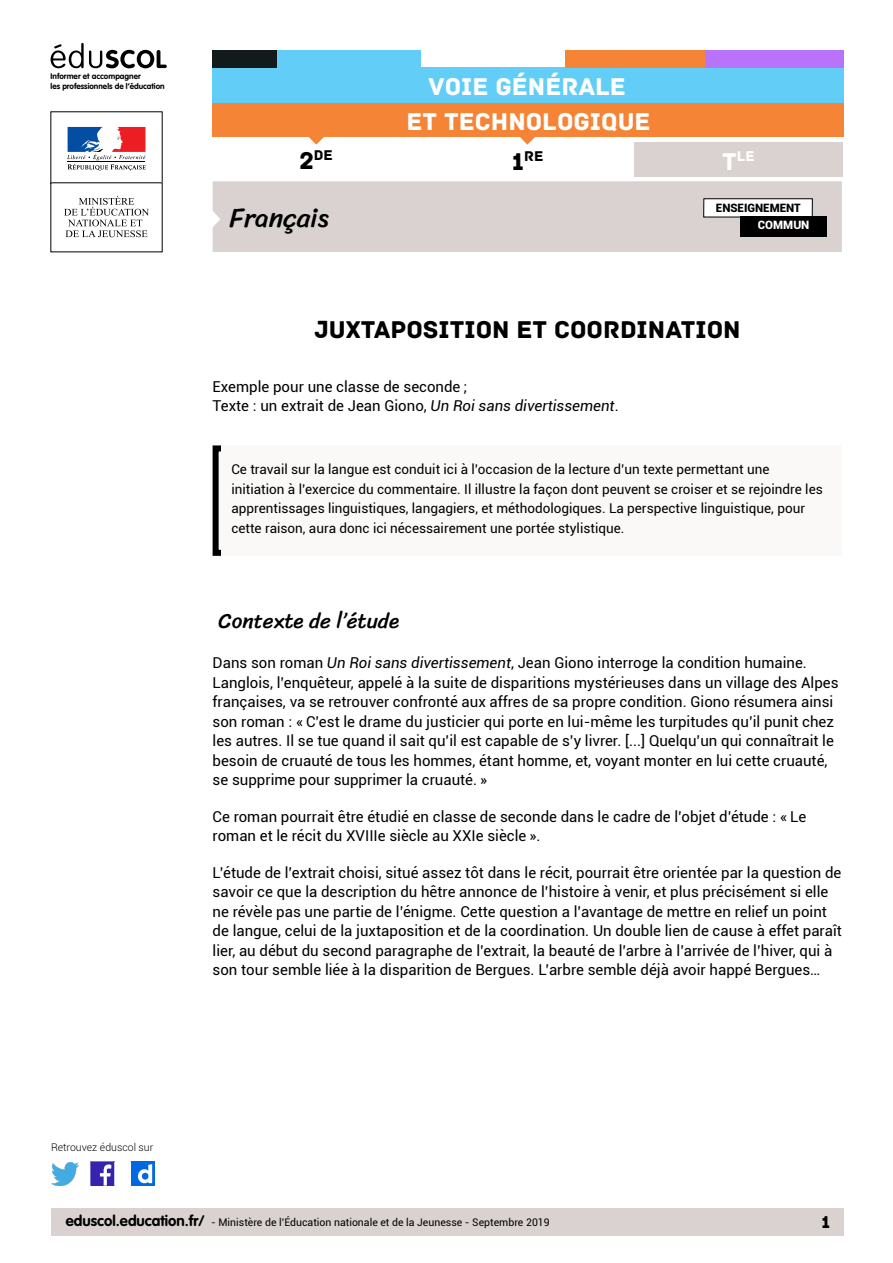
<style>
.page{position:relative;width:893px;height:1263px;background:#fff}
.page>*{position:absolute;margin:0;border:0;box-sizing:border-box;transform-origin:0 0}
.t1{font:27px "Sriracha";color:#000}
.t2{font:25.5px "Archive";color:#fff}
.t3{font:25.5px "Archive";color:#000}
.t4{font:21px "Sriracha";color:#000}
.t5{font:18px "Archive";color:#000}
.t6{font:15px/19.5px "Roboto";color:#000}
.t7{font:14.85px "Archive";color:#000}
.t8{font:14.85px "Archive";color:#fff}
.t9{font:13.5px/19.5px "Roboto";color:#000}
.t10{font:900 11.55px "Roboto";color:#000}
.t11{font:900 11.55px "Roboto";color:#fff}
.t12{font:10.5px "Roboto";color:#000}
.t13{font:300 10.5px "Roboto";color:#000}
.t14{font:700 8.1px/9.8px "VAG Rounded Std";color:#000}
.s1{font-size:25.5px}
.s2{font-style:italic}
.s3{font-family:"VAG Rounded Std";font-weight:700;font-size:15px}
</style>
<div class="page">
<div style="left:51px;top:1209px;width:792px;height:27px;background:#d9d2d0"></div>
<img style="left:91px;top:1162px;width:23px;height:23px">
<img style="left:51px;top:1163px;width:28px;height:22px">
<img style="left:132px;top:1162px;width:22px;height:23px">
<svg style="left:520px;top:137px;width:15px;height:8px"></svg>
<div style="left:634px;top:143px;width:209px;height:34px;background:#d9d2d0"></div>
<svg style="left:309px;top:137px;width:15px;height:8px"></svg>
<div style="left:213px;top:68px;width:630px;height:69px;background:#62cdf6"></div>
<div style="left:277px;top:50px;width:143px;height:18px;background:#62cdf6"></div>
<div style="left:213px;top:50px;width:64px;height:18px;background:#131a1c"></div>
<div style="left:704px;top:50px;width:139px;height:18px;background:#b972fa"></div>
<div style="left:565px;top:50px;width:140px;height:18px;background:#f58436"></div>
<svg style="left:212px;top:181px;width:630px;height:71px;background:#d9d2d0"></svg>
<div style="left:740px;top:217px;width:87px;height:20px;background:#000"></div>
<svg style="left:67px;top:127px;width:79px;height:44px"></svg>
<hr style="left:67px;top:161px;width:78px;height:1px;background:#000">
<svg style="left:64px;top:196px;width:85px;height:41px"></svg>
<svg style="left:51px;top:43px;width:116px;height:25px"></svg>
<div style="left:213px;top:103px;width:631px;height:34px;background:#f58436"></div>
<div style="left:213px;top:445px;width:629px;height:111px;background:#faf9f8"></div>
<p class="t14" style="left:51px;top:71px;width:116px">Informer et accompagner<br>les professionnels de l’éducation</p>
<h2 class="t2" style="left:429px;top:71px;width:199px">VOIE GÉNÉRALE</h2>
<h2 class="t2" style="left:407px;top:106px;width:245px">ET TECHNOLOGIQUE</h2>
<p class="t7" style="left:300px;top:147px;width:35px"><span class="s1">2</span>DE</p>
<p class="t7" style="left:512px;top:148px;width:33px"><span class="s1">1</span>RE</p>
<p class="t8" style="left:722px;top:148px;width:34px"><span class="s1">T</span>LE</p>
<h1 class="t1" style="left:229px;top:202px;width:101px">Français</h1>
<p class="t10" style="left:716px;top:199px;width:86px">ENSEIGNEMENT</p>
<p class="t11" style="left:758px;top:217px;width:53px">COMMUN</p>
<h2 class="t3" style="left:314px;top:315px;width:428px">JUXTAPOSITION ET COORDINATION</h2>
<p class="t6" style="left:213px;top:376px;width:408px">Exemple pour une classe de seconde ;<br>Texte : un extrait de Jean Giono, <span class="s2">Un Roi sans divertissement</span>.</p>
<p class="t9" style="left:231px;top:459px;width:593px">Ce travail sur la langue est conduit ici à l’occasion de la lecture d’un texte permettant une initiation à l’exercice du commentaire. Il illustre la façon dont peuvent se croiser et se rejoindre les apprentissages linguistiques, langagiers, et méthodologiques. La perspective linguistique, pour cette raison, aura donc ici nécessairement une portée stylistique.</p>
<h3 class="t4" style="left:219px;top:608px;width:182px">Contexte de l’étude</h3>
<p class="t6" style="left:213px;top:653px;width:627px">Dans son roman <span class="s2">Un Roi sans divertissement</span>, Jean Giono interroge la condition humaine.<br>Langlois, l’enquêteur, appelé à la suite de disparitions mystérieuses dans un village des Alpes françaises, va se retrouver confronté aux affres de sa propre condition. Giono résumera ainsi son roman : « C’est le drame du justicier qui porte en lui-même les turpitudes qu’il punit chez les autres. Il se tue quand il sait qu’il est capable de s’y livrer. [...] Quelqu’un qui connaîtrait le besoin de cruauté de tous les hommes, étant homme, et, voyant monter en lui cette cruauté, se supprime pour supprimer la cruauté. »</p>
<p class="t6" style="left:213px;top:806px;width:595px">Ce roman pourrait être étudié en classe de seconde dans le cadre de l’objet d’étude : « Le roman et le récit du XVIIIe siècle au XXIe siècle ».</p>
<p class="t6" style="left:213px;top:862px;width:631px">L’étude de l’extrait choisi, situé assez tôt dans le récit, pourrait être orientée par la question de savoir ce que la description du hêtre annonce de l’histoire à venir, et plus précisément si elle ne révèle pas une partie de l’énigme. Cette question a l’avantage de mettre en relief un point de langue, celui de la juxtaposition et de la coordination. Un double lien de cause à effet paraît lier, au début du second paragraphe de l’extrait, la beauté de l’arbre à l’arrivée de l’hiver, qui à son tour semble liée à la disparition de Bergues. L’arbre semble déjà avoir happé Bergues…</p>
<p class="t13" style="left:51px;top:1140px;width:104px">Retrouvez éduscol sur</p>
<p class="t12" style="left:66px;top:1215px;width:485px"><span class="s3">eduscol.education.fr/</span> - Ministère de l’Éducation nationale et de la Jeunesse - Septembre 2019</p>
<p class="t5" style="left:821px;top:1211px;width:10px">1</p>
</div>
